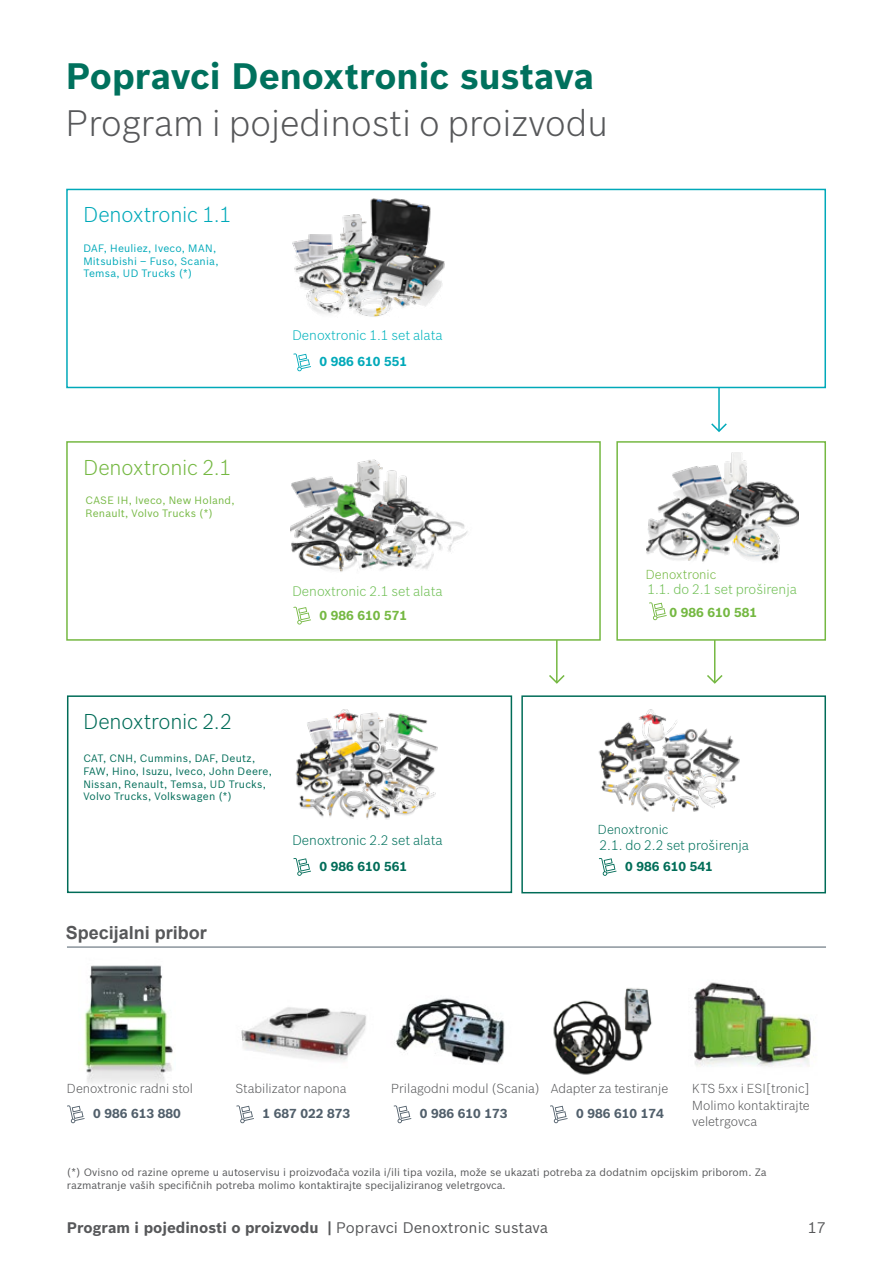
<style>
.page{position:relative;width:893px;height:1263px;background:#fff}
.page>*{position:absolute;margin:0;border:0;box-sizing:border-box;transform-origin:0 0}
.NAslov_1_1{font:300 36px "Bosch Sans";color:#57585a}
.Naslov_1{font:700 36px "Bosch Sans";color:#00715d}
.t1{font:300 21px "Bosch Sans";letter-spacing:-.01em;color:#00a9b9}
.t2{font:300 21px "Bosch Sans";letter-spacing:-.01em;color:#75b842}
.t3{font:300 21px "Bosch Sans";letter-spacing:-.01em;color:#006c58}
.Naslov_12_pt{font:700 18px "Arial";color:#57585a}
.t4{font:700 15px "Bosch Sans";color:#57585a}
.t5{font:15px "Bosch Sans";color:#57585a}
.Osnovni_tekst{font:300 13.5px "Bosch Sans";color:#6fbf54}
.Osnovni_tekst-2{font:300 13.5px "Bosch Sans";color:#00715d}
.Osnovni_tekst-3{font:300 13.5px "Bosch Sans";color:#00b3bd}
.Tekst_u_slici{font:300 12.75px/16.5px "Bosch Sans";color:#57585a}
.t6{font:700 12.75px "Bosch Sans";color:#515f6b}
.t7{font:300 12.75px "Bosch Sans";color:#006d58}
.t8{font:300 12.75px "Bosch Sans";color:#74b841}
.t9{font:700 12.75px "Bosch Sans";color:#00a9b9}
.t10{font:700 12.75px "Bosch Sans";color:#75b842}
.t11{font:700 12.75px "Bosch Sans";color:#006c58}
.t12{font:700 12.75px "Bosch Sans";color:#74b841}
.t13{font:700 12.75px "Bosch Sans";color:#006d58}
.Tablica_tekst{font:10.5px/12.6px "Bosch Sans";color:#57585a}
.t14{font:10.5px/12.8px "Bosch Sans";letter-spacing:.02em;color:#006c58}
.t15{font:10.5px/12.8px "Bosch Sans";letter-spacing:.02em;color:#00a9b9}
.t16{font:10.5px/12.8px "Bosch Sans";letter-spacing:.02em;color:#75b842}
.s1{font-weight:400}
</style>
<div class="page">
<div style="left:66px;top:189px;width:760px;height:199px;border:2px solid #00a9b9"></div>
<div style="left:66px;top:441px;width:535px;height:200px;border:2px solid #75b842"></div>
<div style="left:616px;top:441px;width:210px;height:200px;border:2px solid #75b842"></div>
<div style="left:521px;top:695px;width:305px;height:198px;border:2px solid #006c58"></div>
<div style="left:67px;top:695px;width:445px;height:198px;border:2px solid #006c58"></div>
<img style="left:241px;top:1007px;width:125px;height:54px">
<img style="left:84px;top:965px;width:89px;height:118px">
<img style="left:693px;top:982px;width:118px;height:85px">
<img style="left:295px;top:709px;width:143px;height:111px">
<svg style="left:293px;top:353px;width:18px;height:18px"></svg>
<svg style="left:293px;top:607px;width:18px;height:17px"></svg>
<svg style="left:293px;top:858px;width:18px;height:18px"></svg>
<img style="left:292px;top:198px;width:153px;height:119px">
<img style="left:290px;top:441px;width:171px;height:131px">
<hr style="left:67px;top:947px;width:759px;height:1px;background:#515f6b">
<svg style="left:67px;top:1105px;width:18px;height:18px"></svg>
<svg style="left:236px;top:1105px;width:18px;height:18px"></svg>
<hr style="left:718px;top:388px;width:2px;height:42px;background:#00a9b9">
<svg style="left:711px;top:422px;width:16px;height:10px"></svg>
<hr style="left:714px;top:640px;width:1px;height:42px;background:#75b842">
<svg style="left:707px;top:673px;width:16px;height:11px"></svg>
<hr style="left:556px;top:640px;width:2px;height:42px;background:#75b842">
<svg style="left:549px;top:673px;width:16px;height:11px"></svg>
<img style="left:646px;top:452px;width:153px;height:110px">
<svg style="left:649px;top:602px;width:18px;height:18px"></svg>
<svg style="left:599px;top:858px;width:17px;height:18px"></svg>
<img style="left:598px;top:709px;width:142px;height:103px">
<img style="left:396px;top:988px;width:256px;height:87px">
<svg style="left:394px;top:1105px;width:17px;height:18px"></svg>
<svg style="left:550px;top:1105px;width:18px;height:18px"></svg>
<p class="Naslov_1" style="left:66px;top:49px;width:530px">Popravci Denoxtronic sustava</p>
<p class="NAslov_1_1" style="left:66px;top:97px;width:544px">Program i pojedinosti o proizvodu</p>
<p class="t1" style="left:83px;top:202px;width:149px">Denoxtronic 1.1</p>
<p class="t15" style="left:83px;top:242px;width:137px">DAF, Heuliez, Iveco, MAN,<br>Mitsubishi – Fuso, Scania,<br>Temsa, UD Trucks (*)</p>
<p class="Osnovni_tekst-3" style="left:292px;top:325px;width:152px">Denoxtronic 1.1 set alata</p>
<p class="t9" style="left:320px;top:354px;width:89px">0 986 610 551</p>
<p class="t2" style="left:83px;top:454px;width:149px">Denoxtronic 2.1</p>
<p class="t16" style="left:85px;top:493px;width:151px">CASE IH, Iveco, New Holand,<br>Renault, Volvo Trucks (*)</p>
<p class="Osnovni_tekst" style="left:292px;top:582px;width:152px">Denoxtronic 2.1 set alata</p>
<p class="t10" style="left:320px;top:608px;width:89px">0 986 610 571</p>
<p class="t3" style="left:83px;top:708px;width:150px">Denoxtronic 2.2</p>
<p class="t14" style="left:83px;top:752px;width:190px">CAT, CNH, Cummins, DAF, Deutz, FAW, Hino, Isuzu, Iveco, John Deere, Nissan, Renault, Temsa, UD Trucks, Volvo Trucks, Volkswagen (*)</p>
<p class="Naslov_12_pt" style="left:66px;top:920px;width:143px">Specijalni pribor</p>
<p class="Osnovni_tekst-2" style="left:292px;top:830px;width:152px">Denoxtronic 2.2 set alata</p>
<p class="t11" style="left:320px;top:858px;width:89px">0 986 610 561</p>
<p class="t8" style="left:646px;top:566px;width:72px">Denoxtronic</p>
<p class="Osnovni_tekst" style="left:647px;top:579px;width:151px">1.1. do 2.1 set proširenja</p>
<p class="t12" style="left:669px;top:604px;width:89px">0 986 610 581</p>
<p class="t7" style="left:598px;top:822px;width:72px">Denoxtronic</p>
<p class="Osnovni_tekst-2" style="left:600px;top:836px;width:151px">2.1. do 2.2 set proširenja</p>
<p class="t13" style="left:625px;top:858px;width:89px">0 986 610 541</p>
<p class="Tekst_u_slici" style="left:67px;top:1079px;width:128px">Denoxtronic radni stol</p>
<p class="Tekst_u_slici" style="left:235px;top:1079px;width:113px">Stabilizator napona</p>
<p class="Tekst_u_slici" style="left:391px;top:1079px;width:150px">Prilagodni modul (Scania)</p>
<p class="Tekst_u_slici" style="left:551px;top:1079px;width:119px">Adapter za testiranje</p>
<p class="Tekst_u_slici" style="left:692px;top:1079px;width:119px">KTS 5xx i ESI[tronic]</p>
<p class="Tekst_u_slici" style="left:692px;top:1096px;width:119px">Molimo kontaktirajte veletrgovca</p>
<p class="t6" style="left:93px;top:1105px;width:89px">0 986 613 880</p>
<p class="t6" style="left:262px;top:1105px;width:89px">1 687 022 873</p>
<p class="t6" style="left:420px;top:1105px;width:89px">0 986 610 173</p>
<p class="t6" style="left:576px;top:1105px;width:89px">0 986 610 174</p>
<p class="Tablica_tekst" style="left:67px;top:1165px;width:701px">(*) Ovisno od razine opreme u autoservisu i proizvođača vozila i/ili tipa vozila, može se ukazati potreba za dodatnim opcijskim priborom. Za razmatranje vaših specifičnih potreba molimo kontaktirajte specijaliziranog veletrgovca.</p>
<h3 class="t4" style="left:67px;top:1216px;width:482px">Program i pojedinosti o proizvodu | <span class="s1">Popravci Denoxtronic sustava</span></h3>
<h3 class="t5" style="left:808px;top:1216px;width:20px">17</h3>
</div>
